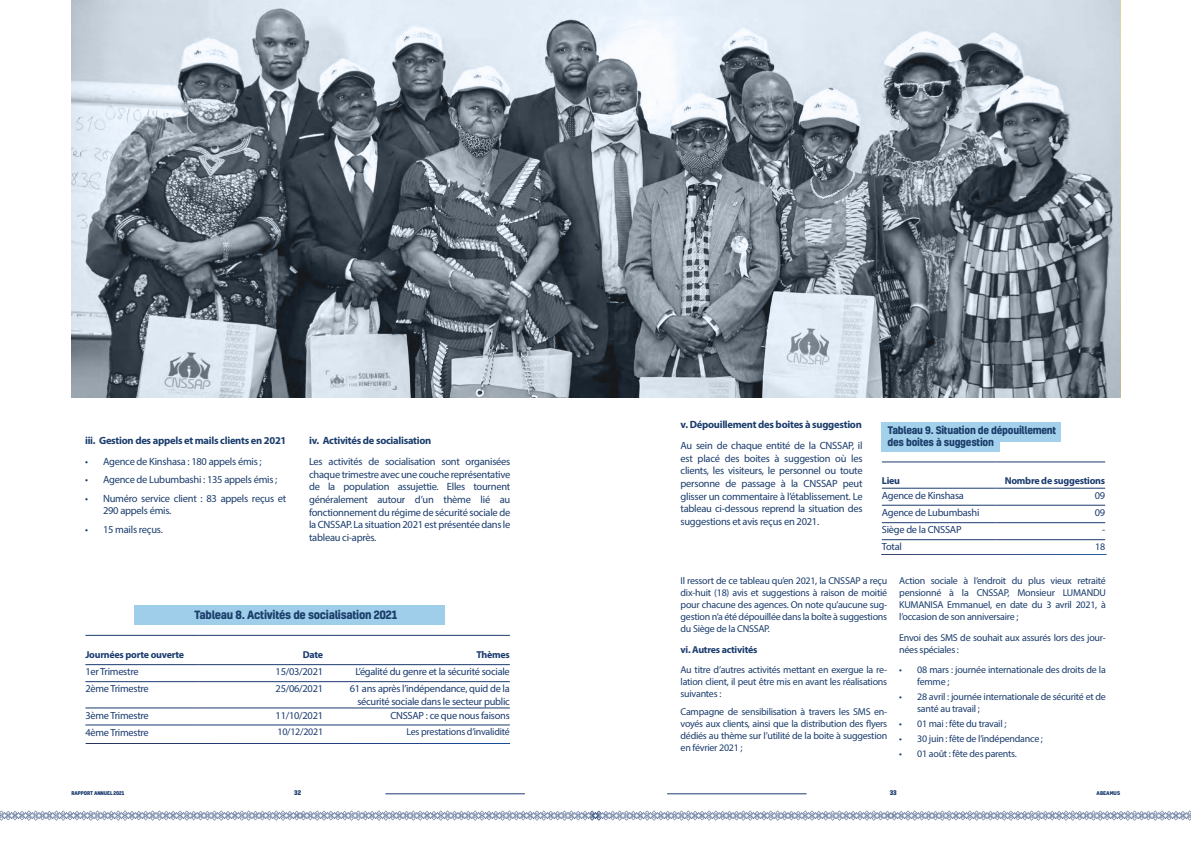
<style>
.page{position:relative;width:1191px;height:842px;background:#fff}
.page>*{position:absolute;margin:0;border:0;box-sizing:border-box;transform-origin:0 0}
.t1{font:700 11px "Kelson";letter-spacing:-.025em;color:#1c3e6a}
.t2{font:10.5px/12.6px "Myriad Pro";letter-spacing:-.025em;color:#1b3d6d;text-align:justify}
.t3{font:700 10.5px "Myriad Pro";letter-spacing:-.025em;color:#1b3d6d}
.t4{font:10.4px/12.5px "Myriad Pro";letter-spacing:-.025em;color:#1b3b6f;text-align:right}
.t5{font:10px/12px "Myriad Pro";letter-spacing:-.025em;color:#1b3d6d;text-align:justify}
.t6{font:700 10px/12px "Kelson";letter-spacing:-.025em;color:#1c3e6a}
.t7{font:700 10px "Myriad Pro";letter-spacing:-.025em;color:#1b3b6f}
.t8{font:10px "Myriad Pro";letter-spacing:-.025em;color:#1b3b6f}
.t9{font:700 10px "Myriad Pro";letter-spacing:-.025em;color:#1b3d6d}
.t10{font:800 6.3px "Kelson";color:#1c3c70}
.t11{font:800 5px "Kelson";letter-spacing:-.02em;color:#1c3c70}
.t12{font:800 5px "Kelson";color:#1c3c70}
</style>
<div class="page">
<img style="left:71px;top:0;width:1049px;height:398px">
<div style="left:135px;top:605px;width:310px;height:20px;background:#9fceea"></div>
<div style="left:882px;top:422px;width:179px;height:19px;background:#a3d0eb"></div>
<div style="left:882px;top:429px;width:118px;height:23px;background:#a3d0eb"></div>
<hr style="left:85px;top:635px;width:114px;height:1px;background:#1b3b6f">
<hr style="left:199px;top:635px;width:136px;height:1px;background:#1b3b6f">
<hr style="left:335px;top:635px;width:175px;height:1px;background:#1b3b6f">
<hr style="left:85px;top:664px;width:114px;height:1px;background:#1b3b6f">
<hr style="left:199px;top:664px;width:136px;height:1px;background:#1b3b6f">
<hr style="left:335px;top:664px;width:175px;height:1px;background:#1b3b6f">
<hr style="left:85px;top:681px;width:114px;height:1px;background:#1b3b6f">
<hr style="left:199px;top:681px;width:136px;height:1px;background:#1b3b6f">
<hr style="left:335px;top:681px;width:175px;height:1px;background:#1b3b6f">
<hr style="left:85px;top:708px;width:114px;height:1px;background:#1b3b6f">
<hr style="left:199px;top:708px;width:136px;height:1px;background:#1b3b6f">
<hr style="left:335px;top:708px;width:175px;height:1px;background:#1b3b6f">
<hr style="left:85px;top:725px;width:114px;height:1px;background:#1b3b6f">
<hr style="left:199px;top:725px;width:136px;height:1px;background:#1b3b6f">
<hr style="left:335px;top:725px;width:175px;height:1px;background:#1b3b6f">
<hr style="left:882px;top:462px;width:113px;height:1px;background:#1b3b6f">
<hr style="left:995px;top:462px;width:110px;height:1px;background:#1b3b6f">
<hr style="left:882px;top:488px;width:113px;height:1px;background:#1b3b6f">
<hr style="left:995px;top:488px;width:110px;height:1px;background:#1b3b6f">
<hr style="left:882px;top:505px;width:113px;height:1px;background:#1b3b6f">
<hr style="left:995px;top:505px;width:110px;height:1px;background:#1b3b6f">
<hr style="left:882px;top:522px;width:113px;height:1px;background:#1b3b6f">
<hr style="left:995px;top:522px;width:110px;height:1px;background:#1b3b6f">
<hr style="left:882px;top:539px;width:113px;height:1px;background:#1b3b6f">
<hr style="left:995px;top:539px;width:110px;height:1px;background:#1b3b6f">
<hr style="left:385px;top:794px;width:140px;height:1px;background:#1c3c70">
<hr style="left:667px;top:794px;width:139px;height:1px;background:#1c3c70">
<svg style="left:0;top:810px;width:1191px;height:11px"></svg>
<p class="t3" style="left:85px;top:434px;width:203px">iii. Gestion des appels et mails clients en 2021</p>
<p class="t2" style="left:85px;top:455px;width:178px">• Agence de Kinshasa : 180 appels émis ;</p>
<p class="t2" style="left:85px;top:473px;width:194px">• Agence de Lubumbashi : 135 appels émis ;</p>
<p class="t2" style="left:103px;top:492px;width:185px;text-indent:-18px">• Numéro service client : 83 appels reçus et<br>290 appels émis.</p>
<p class="t2" style="left:85px;top:522px;width:79px">• 15 mails reçus.</p>
<p class="t3" style="left:309px;top:434px;width:124px">iv. Activités de socialisation</p>
<p class="t2" style="left:309px;top:455px;width:203px">Les activités de socialisation sont organisées chaque trimestre avec une couche représentative de la population assujettie. Elles tournent généralement autour d’un thème lié au fonctionnement du régime de sécurité sociale de la CNSSAP. La situation 2021 est présentée dans le tableau ci-après.</p>
<p class="t1" style="left:194px;top:607px;width:204px">Tableau 8. Activités de socialisation 2021</p>
<p class="t7" style="left:85px;top:648px;width:100px">Journées porte ouverte</p>
<p class="t7" style="left:303px;top:648px;width:22px">Date</p>
<p class="t7" style="left:476px;top:648px;width:35px">Thèmes</p>
<p class="t4" style="left:85px;top:665px;width:55px">1er Trimestre</p>
<p class="t4" style="left:276px;top:665px;width:49px">15/03/2021</p>
<p class="t4" style="left:355px;top:665px;width:156px">L’égalité du genre et la sécurité sociale</p>
<p class="t4" style="left:85px;top:682px;width:65px">2ème Trimestre</p>
<p class="t4" style="left:276px;top:682px;width:49px">25/06/2021</p>
<p class="t4" style="left:350px;top:682px;width:161px">61 ans après l’indépendance, quid de la sécurité sociale dans le secteur public</p>
<p class="t4" style="left:85px;top:709px;width:65px">3ème Trimestre</p>
<p class="t4" style="left:276px;top:709px;width:49px">11/10/2021</p>
<p class="t4" style="left:390px;top:709px;width:121px">CNSSAP : ce que nous faisons</p>
<p class="t4" style="left:85px;top:726px;width:65px">4ème Trimestre</p>
<p class="t8" style="left:277px;top:726px;width:47px">10/12/2021</p>
<p class="t8" style="left:406px;top:726px;width:105px">Les prestations d’invalidité</p>
<p class="t3" style="left:680px;top:418px;width:183px">v. Dépouillement des boites à suggestion</p>
<p class="t2" style="left:680px;top:439px;width:184px">Au sein de chaque entité de la CNSSAP, il est placé des boites à suggestion où les clients, les visiteurs, le personnel ou toute personne de passage à la CNSSAP peut glisser un commentaire à l’établissement. Le tableau ci-dessous reprend la situation des suggestions et avis reçus en 2021.</p>
<p class="t6" style="left:887px;top:424px;width:170px">Tableau 9. Situation de dépouillement des boites à suggestion</p>
<p class="t7" style="left:882px;top:474px;width:20px">Lieu</p>
<p class="t7" style="left:1004px;top:474px;width:102px">Nombre de suggestions</p>
<p class="t4" style="left:882px;top:489px;width:83px">Agence de Kinshasa</p>
<p class="t4" style="left:1094px;top:489px;width:12px">09</p>
<p class="t4" style="left:882px;top:506px;width:99px">Agence de Lubumbashi</p>
<p class="t4" style="left:1094px;top:506px;width:12px">09</p>
<p class="t4" style="left:882px;top:523px;width:81px">Siège de la CNSSAP</p>
<p class="t4" style="left:1102px;top:523px;width:5px">-</p>
<p class="t4" style="left:882px;top:540px;width:22px">Total</p>
<p class="t8" style="left:1095px;top:540px;width:12px">18</p>
<p class="t5" style="left:680px;top:575px;width:208px">Il ressort de ce tableau qu’en 2021, la CNSSAP a reçu dix-huit (18) avis et suggestions à raison de moitié pour chacune des agences. On note qu’aucune sug&shy;gestion n’a été dépouillée dans la boîte à suggestions du Siège de la CNSSAP.</p>
<p class="t9" style="left:680px;top:643px;width:78px">vi. Autres activités</p>
<p class="t5" style="left:680px;top:664px;width:208px">Au titre d’autres activités mettant en exergue la re&shy;lation client, il peut être mis en avant les réalisations suivantes :</p>
<p class="t5" style="left:680px;top:705px;width:208px">Campagne de sensibilisation à travers les SMS en&shy;voyés aux clients, ainsi que la distribution des flyers dédiés au thème sur l’utilité de la boite à suggestion en février 2021 ;</p>
<p class="t5" style="left:899px;top:575px;width:208px">Action sociale à l’endroit du plus vieux retraité pensionné à la CNSSAP, Monsieur LUMANDU KUMANISA Emmanuel, en date du 3 avril 2021, à l’occasion de son anniversaire ;</p>
<p class="t5" style="left:899px;top:631px;width:208px">Envoi des SMS de souhait aux assurés lors des jour&shy;nées spéciales :</p>
<p class="t5" style="left:917px;top:664px;width:190px;text-indent:-18px">• 08 mars : journée internationale des droits de la femme ;</p>
<p class="t5" style="left:917px;top:690px;width:190px;text-indent:-18px">• 28 avril : journée internationale de sécurité et de santé au travail ;</p>
<p class="t5" style="left:899px;top:717px;width:109px">• 01 mai : fête du travail ;</p>
<p class="t5" style="left:899px;top:732px;width:145px">• 30 juin : fête de l’indépendance ;</p>
<p class="t5" style="left:899px;top:747px;width:119px">• 01 août : fête des parents.</p>
<p class="t11" style="left:71px;top:790px;width:54px">RAPPORT ANNUEL 2021</p>
<p class="t10" style="left:294px;top:788px;width:9px">32</p>
<p class="t10" style="left:889px;top:788px;width:9px">33</p>
<p class="t12" style="left:1096px;top:790px;width:25px">ABEAMUS</p>
</div>
